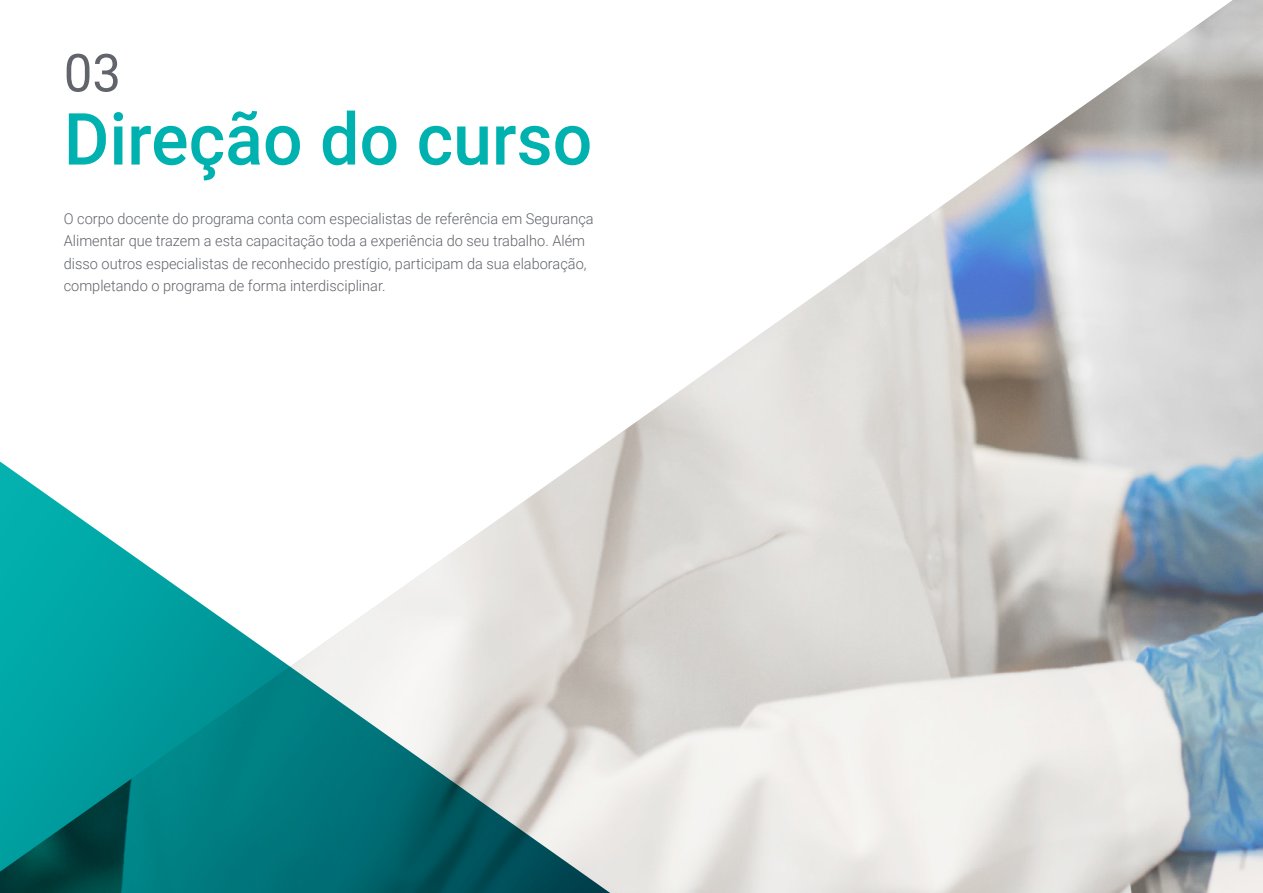
<style>
.page{position:relative;width:1263px;height:893px;background:#fff}
.page>*{position:absolute;margin:0;border:0;box-sizing:border-box;transform-origin:0 0}
.t1{font:500 72px "Roboto";color:#00b2af}
.t2{font:52.5px "Roboto";color:#61646a}
.t3{font:300 15px/22.5px "Roboto";color:#61646a}
</style>
<div class="page">
<img style="left:602px;top:0;width:661px;height:893px">
<svg style="left:0;top:446px;width:640px;height:447px"></svg>
<h2 class="t2" style="left:64px;top:36px;width:59px">03</h2>
<h1 class="t1" style="left:64px;top:89px;width:530px">Direção do curso</h1>
<p class="t3" style="left:64px;top:207px;width:531px">O corpo docente do programa conta com especialistas de referência em Segurança Alimentar que trazem a esta capacitação toda a experiência do seu trabalho. Além disso outros especialistas de reconhecido prestígio, participam da sua elaboração, completando o programa de forma interdisciplinar.</p>
</div>
